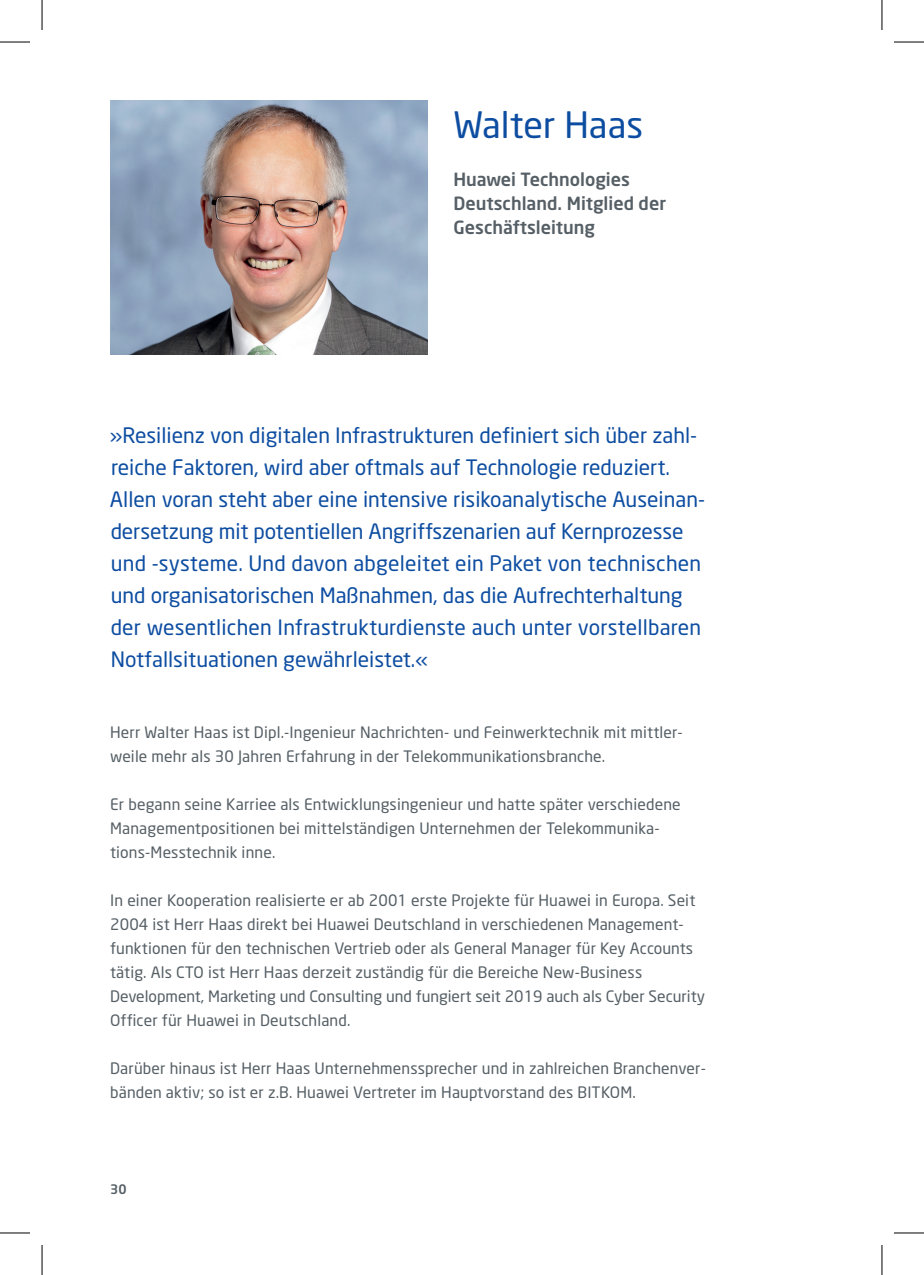
<style>
.page{position:relative;width:924px;height:1275px;background:#fff}
.page>*{position:absolute;margin:0;border:0;box-sizing:border-box;transform-origin:0 0}
.t1{font:36px "Neo Sans";color:#0d4da1}
.t2{font:21px/32px "Neo Sans";color:#0d4da1}
.t3{font:500 18px/24px "Neo Sans";color:#555f65}
.t4{font:15.6px/24px "Neo Sans";letter-spacing:.01em;color:#555f65}
.t5{font:500 13px "Neo Sans";color:#555f65}
</style>
<div class="page">
<img style="left:110px;top:101px;width:318px;height:253px">
<hr style="left:0;top:42px;width:30px;height:1px;background:#000">
<hr style="left:893px;top:42px;width:30px;height:1px;background:#000">
<hr style="left:0;top:1232px;width:30px;height:1px;background:#000">
<hr style="left:893px;top:1232px;width:30px;height:1px;background:#000">
<hr style="left:42px;top:0;width:1px;height:30px;background:#000">
<hr style="left:42px;top:1245px;width:1px;height:30px;background:#000">
<hr style="left:881px;top:0;width:1px;height:30px;background:#000">
<hr style="left:881px;top:1245px;width:1px;height:30px;background:#000">
<h1 class="t1" style="left:453px;top:103px;width:191px">Walter Haas</h1>
<p class="t3" style="left:453px;top:167px;width:214px">Huawei Technologies<br>Deutschland. Mitglied der<br>Geschäftsleitung</p>
<p class="t2" style="left:109px;top:418px;width:597px">»Resilienz von digitalen Infrastrukturen definiert sich über zahl&shy;reiche Faktoren, wird aber oftmals auf Technologie reduziert.<br>Allen voran steht aber eine intensive risikoanalytische Auseinan&shy;dersetzung mit potentiellen Angriffszenarien auf Kernprozesse und -systeme. Und davon abgeleitet ein Paket von technischen und organisatorischen Maßnahmen, das die Aufrechterhaltung der wesentlichen Infrastrukturdienste auch unter vorstellbaren Notfallsituationen gewährleistet.«</p>
<p class="t4" style="left:110px;top:720px;width:574px">Herr Walter Haas ist Dipl.-Ingenieur Nachrichten- und Feinwerktechnik mit mittler&shy;weile mehr als 30 Jahren Erfahrung in der Telekommunikationsbranche.</p>
<p class="t4" style="left:110px;top:792px;width:571px">Er begann seine Karriee als Entwicklungsingenieur und hatte später verschiedene<br>Managementpositionen bei mittelständigen Unternehmen der Telekommunika&shy;tions-Messtechnik inne.</p>
<p class="t4" style="left:110px;top:888px;width:596px">In einer Kooperation realisierte er ab 2001 erste Projekte für Huawei in Europa. Seit 2004 ist Herr Haas direkt bei Huawei Deutschland in verschiedenen Management&shy;funktionen für den technischen Vertrieb oder als General Manager für Key Accounts tätig. Als CTO ist Herr Haas derzeit zuständig für die Bereiche New-Business Development, Marketing und Consulting und fungiert seit 2019 auch als Cyber Security Officer für Huawei in Deutschland.</p>
<p class="t4" style="left:110px;top:1056px;width:597px">Darüber hinaus ist Herr Haas Unternehmenssprecher und in zahlreichen Branchenver&shy;bänden aktiv; so ist er z.B. Huawei Vertreter im Hauptvorstand des BITKOM.</p>
<p class="t5" style="left:110px;top:1181px;width:18px">30</p>
</div>
